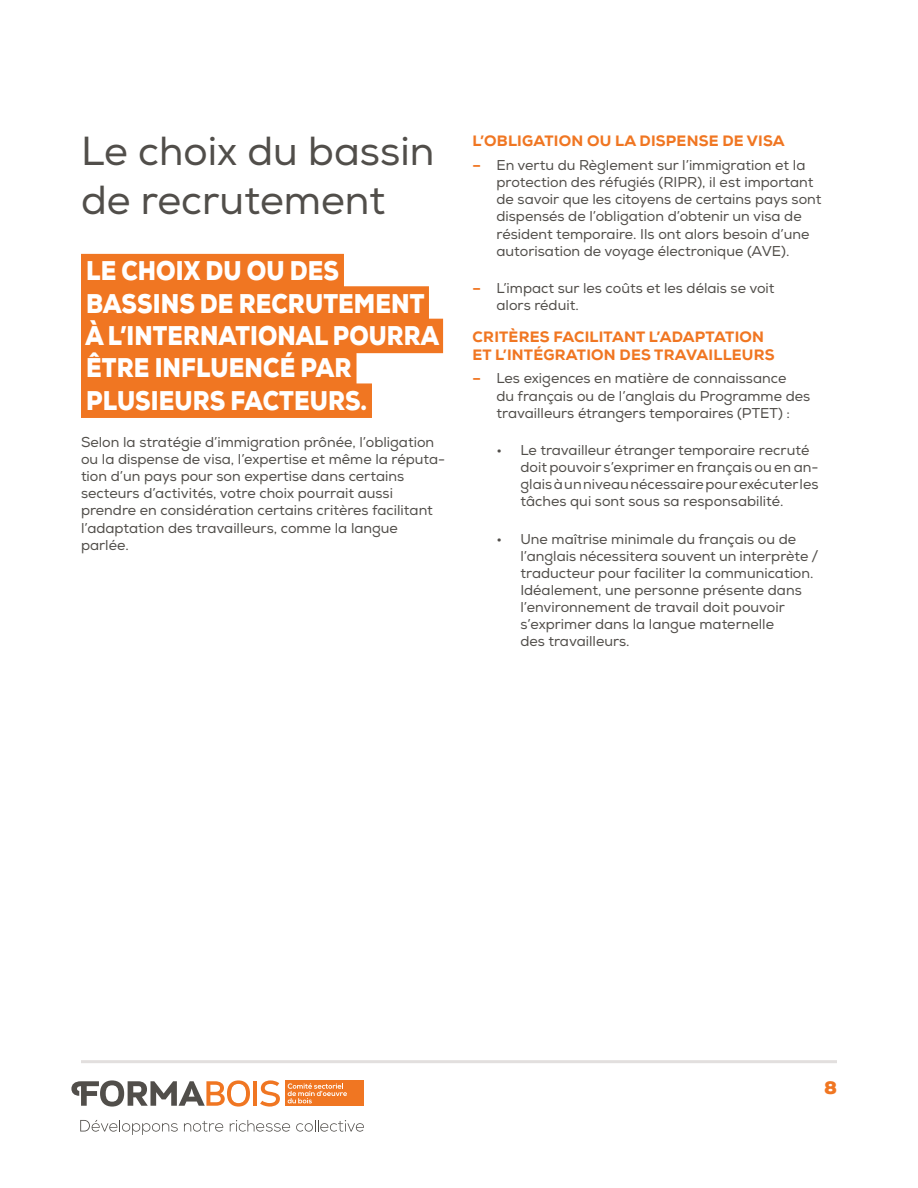
<style>
.page{position:relative;width:918px;height:1188px;background:#fff}
.page>*{position:absolute;margin:0;border:0;box-sizing:border-box;transform-origin:0 0}
.t1{font:40.5px/48.6px "Nexa";color:#514e4a}
.t2{font:900 27px/32.4px "Nexa";letter-spacing:.005em;color:#fff;scale:.86 1}
.t3{font:900 18px "Nexa";color:#f07622}
.t4{font:800 15px/18px "Nexa";letter-spacing:.015em;color:#f07622}
.t5{font:14.25px/17.1px "Nexa";color:#514e4a}
.s1{font-weight:800;color:#f07622}
</style>
<div class="page">
<div style="left:285px;top:1080px;width:78px;height:26px;background:#f07622"></div>
<svg style="left:80px;top:1120px;width:98px;height:15px"></svg>
<svg style="left:184px;top:1121px;width:40px;height:11px"></svg>
<svg style="left:230px;top:1120px;width:60px;height:12px"></svg>
<svg style="left:296px;top:1120px;width:68px;height:12px"></svg>
<svg style="left:288px;top:1083px;width:59px;height:20px"></svg>
<svg style="left:71px;top:1080px;width:179px;height:27px"></svg>
<hr style="left:253px;top:1081px;width:4px;height:25px;background:#f07622">
<svg style="left:260px;top:1080px;width:20px;height:27px"></svg>
<hr style="left:81px;top:1060px;width:756px;height:3px;background:#e2dfde">
<div style="left:81px;top:254px;width:263px;height:34px;background:#f07622"></div>
<div style="left:81px;top:286px;width:348px;height:35px;background:#f07622"></div>
<div style="left:81px;top:319px;width:362px;height:34px;background:#f07622"></div>
<div style="left:81px;top:351px;width:276px;height:35px;background:#f07622"></div>
<div style="left:81px;top:383px;width:291px;height:35px;background:#f07622"></div>
<h1 class="t1" style="left:81px;top:128px;width:355px">Le choix du bassin de recrutement</h1>
<h2 class="t2" style="left:85px;top:255px;width:413px">LE CHOIX DU OU DES<br>BASSINS DE RECRUTEMENT<br>À L’INTERNATIONAL POURRA<br>ÊTRE INFLUENCÉ PAR<br>PLUSIEURS FACTEURS.</h2>
<p class="t5" style="left:81px;top:434px;width:366px">Selon la stratégie d’immigration prônée, l’obligation ou la dispense de visa, l’expertise et même la réputa&shy;tion d’un pays pour son expertise dans certains secteurs d’activités, votre choix pourrait aussi prendre en considération certains critères facilitant l’adaptation des travailleurs, comme la langue parlée.</p>
<p class="t4" style="left:473px;top:132px;width:314px">L’OBLIGATION OU LA DISPENSE DE VISA</p>
<p class="t5" style="left:496px;top:157px;width:326px;text-indent:-24px"><span class="s1">–</span> En vertu du Règlement sur l’immigration et la protection des réfugiés (RIPR), il est important de savoir que les citoyens de certains pays sont dispensés de l’obligation d’obtenir un visa de résident temporaire. Ils ont alors besoin d’une autorisation de voyage électronique (AVE).</p>
<p class="t5" style="left:496px;top:280px;width:280px;text-indent:-24px"><span class="s1">–</span> L’impact sur les coûts et les délais se voit alors réduit.</p>
<p class="t4" style="left:473px;top:327px;width:304px">CRITÈRES FACILITANT L’ADAPTATION<br>ET L’INTÉGRATION DES TRAVAILLEURS</p>
<p class="t5" style="left:496px;top:370px;width:315px;text-indent:-24px"><span class="s1">–</span> Les exigences en matière de connaissance<br>du français ou de l’anglais du Programme des travailleurs étrangers temporaires (PTET) :</p>
<p class="t5" style="left:520px;top:442px;width:300px;text-indent:-24px">• Le travailleur étranger temporaire recruté doit pouvoir s’exprimer en français ou en an&shy;glais à un niveau nécessaire pour exécuter les tâches qui sont sous sa responsabilité.</p>
<p class="t5" style="left:520px;top:530px;width:300px;text-indent:-24px">• Une maîtrise minimale du français ou de l’anglais nécessitera souvent un interprète / traducteur pour faciliter la communication.<br>Idéalement, une personne présente dans l’environnement de travail doit pouvoir s’exprimer dans la langue maternelle<br>des travailleurs.</p>
<p class="t3" style="left:824px;top:1076px;width:14px">8</p>
</div>
